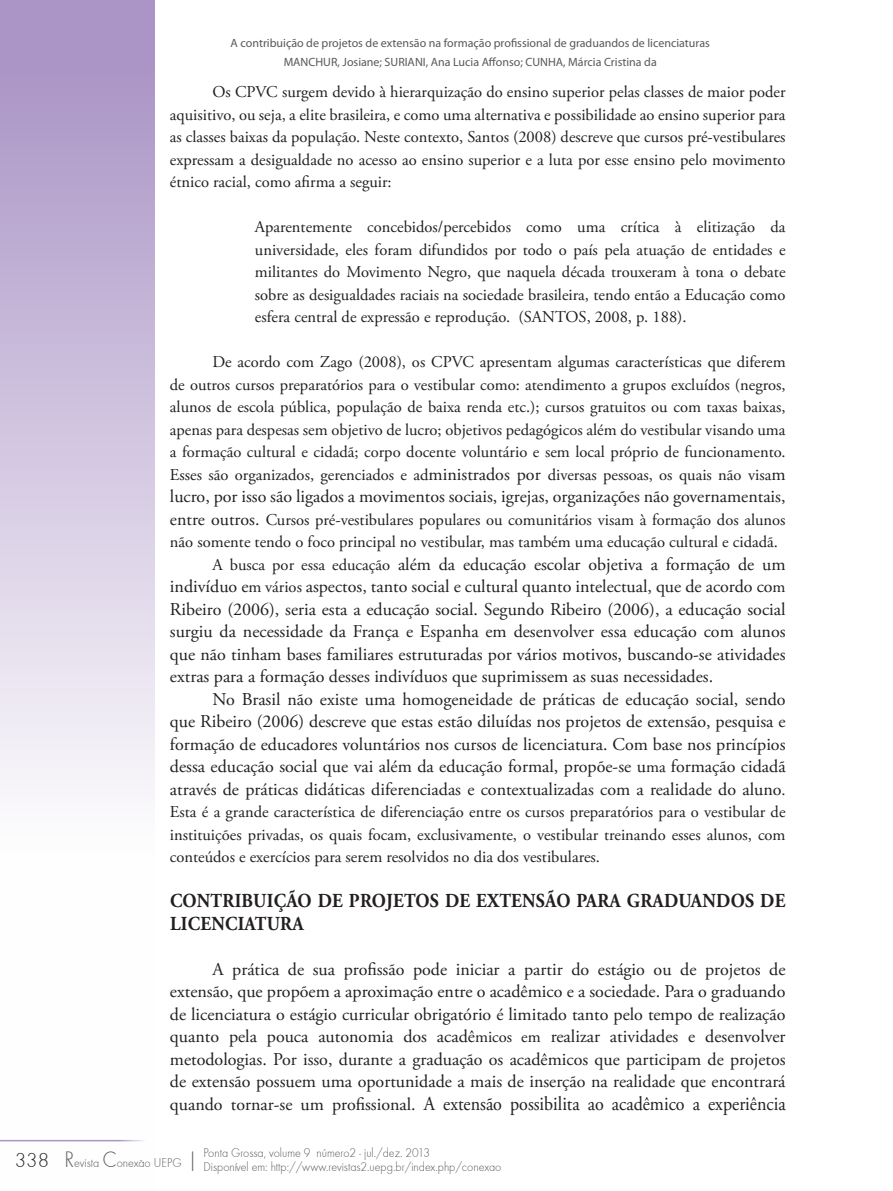
<style>
.page{position:relative;width:893px;height:1191px;background:#fff}
.page>*{position:absolute;margin:0;border:0;box-sizing:border-box;transform-origin:0 0}
.Artigo_-_texto{font:19.8px "Adobe Garamond Pro";color:#231f20;scale:.91 1}
.Artigo_-_subtitulo{font:700 19.8px/22.5px "Adobe Garamond Pro";letter-spacing:.015em;color:#231f20;scale:.91 1}
.Artigo_-_texto-2{font:18px/22.5px "Adobe Garamond Pro";color:#231f20;text-align:justify}
.Artigo_-_texto-3{font:16.5px/22.5px "Adobe Garamond Pro";color:#231f20;text-align:justify}
.citação_enter{font:16.5px/22.5px "Adobe Garamond Pro";color:#231f20;text-align:justify}
.t1{font:13.2px/14.4px "Futura TEE Ligh";color:#57585a;scale:.91 1}
.t2{font:12px/18.6px "Myriad Pro";color:#57585a;text-align:center}
.s1{font-size:18px}
.s2{font-size:16.5px}
.s3{font-size:23.1px}
.s4{font-size:21px;color:#231f20}
</style>
<div class="page">
<svg style="left:0;top:0;width:155px;height:1142px"></svg>
<hr style="left:0;top:1139px;width:149px;height:2px;background:#ab95c6">
<p class="t2" style="left:231px;top:33px;width:481px">A contribuição de projetos de extensão na formação profissional de graduandos de licenciaturas<br>MANCHUR, Josiane; SURIANI, Ana Lucia Affonso; CUNHA, Márcia Cristina da</p>
<p class="Artigo_-_texto-3" style="left:170px;top:81px;width:617px;text-indent:43px">Os CPVC surgem devido à hierarquização do ensino superior pelas classes de maior poder aquisitivo, ou seja, a elite brasileira, e como uma alternativa e possibilidade ao ensino superior para as classes baixas da população. Neste contexto, Santos (2008) descreve que cursos pré-vestibulares expressam a desigualdade no acesso ao ensino superior e a luta por esse ensino pelo movimento étnico racial, como afirma a seguir:</p>
<p class="citação_enter" style="left:255px;top:216px;width:532px">Aparentemente concebidos/percebidos como uma crítica à elitização da universidade, eles foram difundidos por todo o país pela atuação de entidades e militantes do Movimento Negro, que naquela década trouxeram à tona o debate sobre as desigualdades raciais na sociedade brasileira, tendo então a Educação como esfera central de expressão e reprodução. (SANTOS, 2008, p. 188).</p>
<p class="Artigo_-_texto-3" style="left:170px;top:351px;width:617px;text-indent:43px">De acordo com Zago (2008), os CPVC apresentam algumas características que diferem de outros cursos preparatórios para o vestibular como: atendimento a grupos excluídos (negros, alunos de escola pública, população de baixa renda etc.); cursos gratuitos ou com taxas baixas, apenas para despesas sem objetivo de lucro; objetivos pedagógicos além do vestibular visando uma a formação cultural e cidadã; corpo docente voluntário e sem local próprio de funcionamento.<br>Esses são organizados, gerenciados e ad<span class="s1">ministrados por</span> diversas pessoas, os quais não visa<span class="s1">m</span></p>
<p class="Artigo_-_texto-2" style="left:170px;top:486px;width:617px">lucro, por isso são ligados a movimentos sociais, igrejas, organizações não governamentais,</p>
<p class="Artigo_-_texto-3" style="left:170px;top:509px;width:617px"><span class="s1">entre outros.</span> Cursos pré-vestibulares populares ou comunitários visam à formação dos alunos não somente tendo o foco principal no vestibular, mas também uma educação cultural e cidadã.</p>
<p class="Artigo_-_texto-2" style="left:170px;top:553px;width:617px;text-indent:43px"><span class="s2">A busca por essa educação</span> além da educação escolar objetiva a formação de um indivíduo e<span class="s2">m vários</span> aspectos, tanto social e cultural quanto intelectual, que de acordo co<span class="s2">m </span>Ribeiro (2006), seria esta a educação social. Segundo Ribeiro (2006), a educação social surgiu da necessidade da França e Espanha em desenvolver essa educação com alunos que não tinham bases familiares estruturadas por vários motivos, buscando-se atividades extras para a formação desses indivíduos que suprimissem as suas necessidades.</p>
<p class="Artigo_-_texto-2" style="left:170px;top:688px;width:617px;text-indent:43px">No Brasil não existe uma homogeneidade de práticas de educação social, sendo que Ribeiro (2006) descreve que estas estão diluídas nos projetos de extensão, pesquisa e formação de educadores voluntários nos cursos de licenciatura. Com base nos princípios dessa educação social que vai além da educação formal, propõe-se u<span class="s2">ma</span> formação cidadã através de práticas didáticas diferenciadas e contextualizadas com a realidade do aluno<span class="s2">.</span></p>
<p class="Artigo_-_texto-3" style="left:170px;top:801px;width:617px">Esta é a grande característica de diferenciação entre os cursos preparatórios para o vestibular de instituições privadas, os quais focam, exclusivamente, o vestibular treinando esses alunos, com conteúdos e exercícios para serem resolvidos no dia dos vestibulares.</p>
<p class="Artigo_-_subtitulo" style="left:170px;top:890px;width:678px">CONTRIBUIÇÃO DE PROJETOS DE EXTENSÃO PARA GRADUANDOS DE<br>LICENCIATURA</p>
<p class="Artigo_-_texto-2" style="left:170px;top:958px;width:617px;text-indent:43px">A prática de sua profissão pode iniciar a partir do estágio ou de projetos de extensão, que propõem a aproximação entre o acadêmico e a sociedade. Para o graduando de licenciatura o estágio curricular obrigatório é limitado tanto pelo tempo de realização quanto pela pouca autonomia dos acadê<span class="s2">micos em</span> realizar atividades e desenvolver metodologias. Por isso, durante a graduação os acadêmicos que participam de projetos de extensão possuem uma oportunidade a mais de inserção na realidade que encontrará</p>
<p class="Artigo_-_texto" style="left:170px;top:1091px;width:678px"><span class="s1">quando tornar-se um profissional.</span> A extensão possibilita ao acadêmico a experiência</p>
<p class="t1" style="left:203px;top:1145px;width:329px;text-indent:-63px">- <span class="s3">|</span> Ponta Grossa, volume 9 número2 - jul./dez. 2013<br>Disponível em: http://www.revistas2.uepg.br/index.php/conexao</p>
<p class="t1" style="left:15px;top:1155px;width:185px"><span class="s4">338</span> <span class="s3">R</span>evista <span class="s3">C</span>onexao UEPG</p>
</div>
